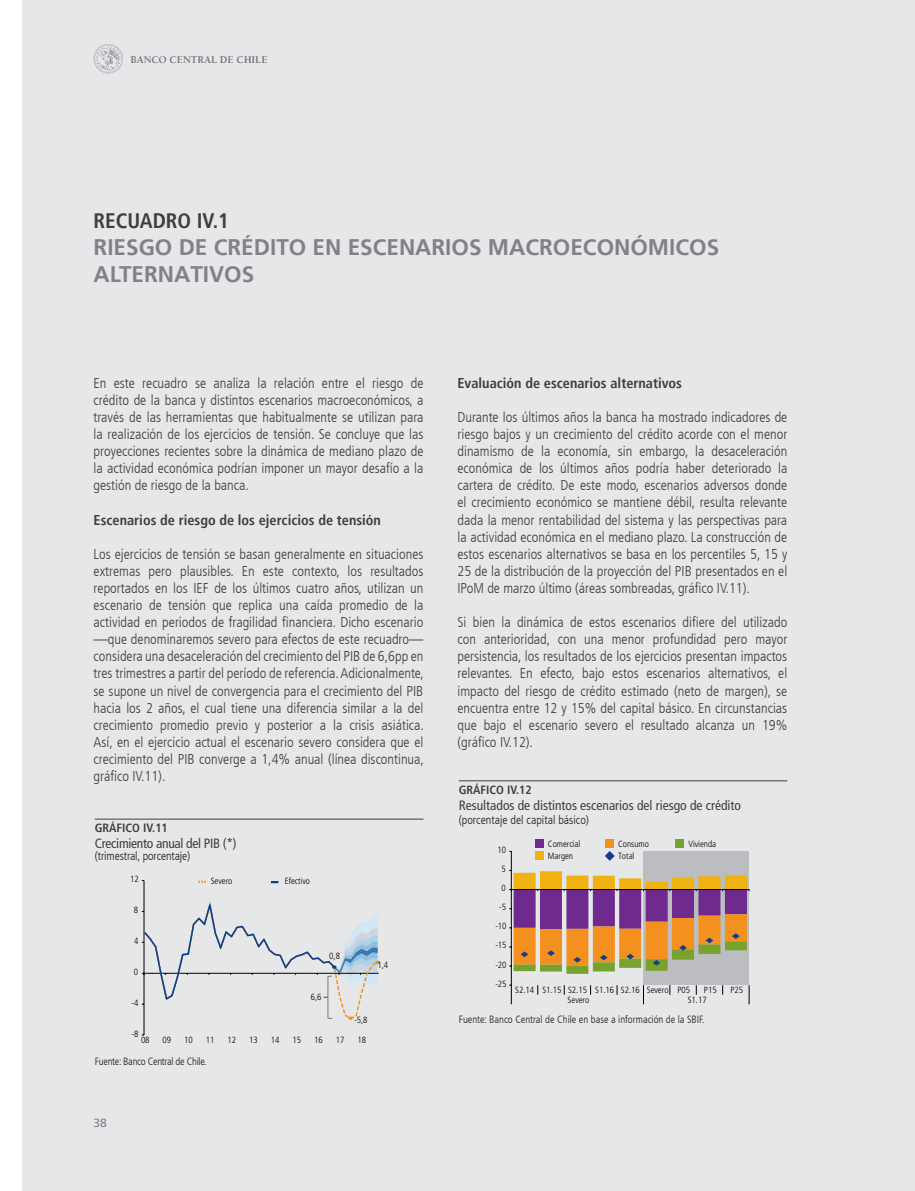
<style>
.page{position:relative;width:915px;height:1191px;background:#fff}
.page>*{position:absolute;margin:0;border:0;box-sizing:border-box;transform-origin:0 0}
.Titulo_rec{font:700 22.5px "Frutiger LT";color:#808285}
.Recuadro{font:700 condensed 21px "Frutiger LT";color:#3e3e3f}
.Texto_rec{font:300 condensed 14.25px/17.1px "Frutiger LT";color:#3e3e3f;text-align:justify}
.subtitulos_negritas{font:700 condensed 14.25px "Frutiger LT";color:#3e3e3f}
.Texto_rec-2{font:700 condensed 14.25px "Frutiger LT";color:#3e3e3f}
.Título_gráfico_y_tab{font:condensed 13.5px "Frutiger LT";color:#3e3e3f}
.Título_gráfico_y_tab-2{font:condensed 13.5px "Frutiger LT";letter-spacing:-.02em;color:#3e3e3f}
.Subtítulo_Gráficos_y{font:300 condensed 12px "Frutiger LT";color:#231f20}
.Gráficos_y_Tablas{font:700 condensed 12px "Frutiger LT";color:#3e3e3f}
.Notas_gráficos_y_tab{font:300 condensed 12px "Frutiger LT";letter-spacing:-.01em;color:#231f20}
.t1{font:12px "Frutiger LT";color:#808285}
.Notas_gráficos_y_tab-2{font:300 condensed 10.5px "Frutiger LT";color:#231f20}
.Notas_gráficos_y_tab-3{font:300 condensed 10.5px "Frutiger LT";letter-spacing:-.025em;color:#231f20}
.t2{font:700 10.5px "Berkeley LT";color:#6c6d70}
.t3{font:300 condensed 9px "Frutiger LT Std";letter-spacing:-.005em;color:#000001}
</style>
<div class="page">
<div style="left:22px;top:0;width:892px;height:1191px;background:#e6e7e9"></div>
<hr style="left:914px;top:0;width:1px;height:1191px;background:#e6e7e9">
<svg style="left:94px;top:44px;width:29px;height:29px"></svg>
<hr style="left:144px;top:880px;width:1px;height:155px;background:#000001">
<svg style="left:198px;top:880px;width:8px;height:3px"></svg>
<svg style="left:271px;top:881px;width:7px;height:2px"></svg>
<svg style="left:141px;top:898px;width:238px;height:122px"></svg>
<hr style="left:95px;top:819px;width:328px;height:1px;background:#3e3e3f">
<hr style="left:458px;top:780px;width:329px;height:1px;background:#3e3e3f">
<div style="left:643px;top:851px;width:105px;height:134px;background:#bcbdc0"></div>
<hr style="left:510px;top:851px;width:1px;height:134px;background:#000001">
<svg style="left:748px;top:985px;width:1px;height:19px"></svg>
<svg style="left:643px;top:985px;width:1px;height:19px"></svg>
<svg style="left:509px;top:984px;width:2px;height:20px"></svg>
<svg style="left:509px;top:870px;width:240px;height:103px"></svg>
<div style="left:535px;top:839px;width:8px;height:8px;background:#6e2a8e"></div>
<div style="left:535px;top:851px;width:8px;height:9px;background:#efb211"></div>
<div style="left:605px;top:839px;width:8px;height:8px;background:#f4901d"></div>
<div style="left:674px;top:839px;width:9px;height:8px;background:#78a22d"></div>
<svg style="left:605px;top:851px;width:9px;height:10px"></svg>
<p class="t2" style="left:130px;top:54px;width:139px">BANCO CENTRAL DE CHILE</p>
<p class="Recuadro" style="left:94px;top:209px;width:137px">RECUADRO IV.1</p>
<p class="Titulo_rec" style="left:94px;top:234px;width:627px">RIESGO DE CRÉDITO EN ESCENARIOS MACROECONÓMICOS</p>
<p class="Titulo_rec" style="left:94px;top:261px;width:162px">ALTERNATIVOS</p>
<p class="Texto_rec" style="left:94px;top:374px;width:331px">En este recuadro se analiza la relación entre el riesgo de crédito de la banca y distintos escenarios macroeconómicos, a través de las herramientas que habitualmente se utilizan para la realización de los ejercicios de tensión. Se concluye que las proyecciones recientes sobre la dinámica de mediano plazo de la actividad económica podrían imponer un mayor desafío a la gestión de riesgo de la banca.</p>
<p class="subtitulos_negritas" style="left:94px;top:511px;width:289px">Escenarios de riesgo de los ejercicios de tensión</p>
<p class="Texto_rec" style="left:94px;top:545px;width:332px">Los ejercicios de tensión se basan generalmente en situaciones extremas pero plausibles. En este contexto, los resultados reportados en los IEF de los últimos cuatro años, utilizan un escenario de tensión que replica una caída promedio de la actividad en periodos de fragilidad financiera. Dicho escenario —que denominaremos severo para efectos de este recuadro— considera una desaceleración del crecimiento del PIB de 6,6pp en tres trimestres a partir del período de referencia. Adicionalmente, se supone un nivel de convergencia para el crecimiento del PIB hacia los 2 años, el cual tiene una diferencia similar a la del crecimiento promedio previo y posterior a la crisis asiática.<br>Así, en el ejercicio actual el escenario severo considera que el crecimiento del PIB converge a 1,4% anual (línea discontinua, gráfico IV.11).</p>
<p class="Gráficos_y_Tablas" style="left:95px;top:820px;width:74px">GRÁFICO IV.11</p>
<p class="Título_gráfico_y_tab-2" style="left:95px;top:835px;width:143px">Crecimiento anual del PIB (*)</p>
<p class="Notas_gráficos_y_tab" style="left:95px;top:849px;width:97px">(trimestral, porcentaje)</p>
<p class="t3" style="left:130px;top:874px;width:10px">12</p>
<p class="t3" style="left:134px;top:904px;width:6px">8</p>
<p class="t3" style="left:134px;top:936px;width:6px">4</p>
<p class="t3" style="left:134px;top:966px;width:6px">0</p>
<p class="t3" style="left:132px;top:997px;width:8px">-4</p>
<p class="t3" style="left:211px;top:876px;width:23px">Severo</p>
<p class="t3" style="left:285px;top:876px;width:27px">Efectivo</p>
<p class="t3" style="left:329px;top:951px;width:12px">0,8</p>
<p class="t3" style="left:310px;top:992px;width:12px">6,6</p>
<p class="t3" style="left:354px;top:1015px;width:15px">-5,8</p>
<p class="t3" style="left:132px;top:1028px;width:8px">-8</p>
<p class="t3" style="left:141px;top:1035px;width:10px">08</p>
<p class="t3" style="left:163px;top:1035px;width:10px">09</p>
<p class="t3" style="left:184px;top:1035px;width:10px">10</p>
<p class="t3" style="left:206px;top:1035px;width:10px">11</p>
<p class="t3" style="left:227px;top:1035px;width:10px">12</p>
<p class="t3" style="left:249px;top:1035px;width:10px">13</p>
<p class="t3" style="left:271px;top:1035px;width:10px">14</p>
<p class="t3" style="left:292px;top:1035px;width:10px">15</p>
<p class="t3" style="left:314px;top:1035px;width:10px">16</p>
<p class="t3" style="left:336px;top:1035px;width:10px">17</p>
<p class="t3" style="left:357px;top:1035px;width:10px">18</p>
<p class="Notas_gráficos_y_tab-3" style="left:95px;top:1055px;width:113px">Fuente: Banco Central de Chile.</p>
<p class="t3" style="left:377px;top:959px;width:12px">1,4</p>
<p class="t1" style="left:94px;top:1116px;width:15px">38</p>
<p class="Texto_rec-2" style="left:457px;top:374px;width:226px">Evaluación de escenarios alternativos</p>
<p class="Texto_rec" style="left:457px;top:409px;width:331px">Durante los últimos años la banca ha mostrado indicadores de riesgo bajos y un crecimiento del crédito acorde con el menor dinamismo de la economía, sin embargo, la desaceleración económica de los últimos años podría haber deteriorado la cartera de crédito. De este modo, escenarios adversos donde el crecimiento económico se mantiene débil, resulta relevante dada la menor rentabilidad del sistema y las perspectivas para la actividad económica en el mediano plazo. La construcción de estos escenarios alternativos se basa en los percentiles 5, 15 y 25 de la distribución de la proyección del PIB presentados en el IPoM de marzo último (áreas sombreadas, gráfico IV.11).</p>
<p class="Texto_rec" style="left:457px;top:614px;width:331px">Si bien la dinámica de estos escenarios difiere del utilizado con anterioridad, con una menor profundidad pero mayor persistencia, los resultados de los ejercicios presentan impactos relevantes. En efecto, bajo estos escenarios alternativos, el impacto del riesgo de crédito estimado (neto de margen), se encuentra entre 12 y 15% del capital básico. En circunstancias que bajo el escenario severo el resultado alcanza un 19% (gráfico IV.12).</p>
<p class="Gráficos_y_Tablas" style="left:458px;top:782px;width:74px">GRÁFICO IV.12</p>
<p class="Título_gráfico_y_tab" style="left:458px;top:797px;width:284px">Resultados de distintos escenarios del riesgo de crédito</p>
<p class="Subtítulo_Gráficos_y" style="left:458px;top:813px;width:132px">(porcentaje del capital básico)</p>
<p class="t3" style="left:497px;top:844px;width:10px">10</p>
<p class="t3" style="left:501px;top:863px;width:6px">5</p>
<p class="t3" style="left:501px;top:883px;width:6px">0</p>
<p class="t3" style="left:499px;top:902px;width:8px">-5</p>
<p class="t3" style="left:495px;top:921px;width:13px">-10</p>
<p class="t3" style="left:495px;top:940px;width:13px">-15</p>
<p class="t3" style="left:495px;top:959px;width:13px">-20</p>
<p class="t3" style="left:495px;top:978px;width:13px">-25</p>
<p class="t3" style="left:547px;top:839px;width:34px">Comercial</p>
<p class="t3" style="left:618px;top:839px;width:32px">Consumo</p>
<p class="t3" style="left:688px;top:839px;width:29px">Vivienda</p>
<p class="t3" style="left:547px;top:851px;width:27px">Margen</p>
<p class="t3" style="left:618px;top:851px;width:18px">Total</p>
<p class="t3" style="left:515px;top:984px;width:176px">S2.14 S1.15 S2.15 S1.16 S2.16 Severo P05</p>
<p class="t3" style="left:703px;top:984px;width:14px">P15</p>
<p class="t3" style="left:730px;top:984px;width:14px">P25</p>
<p class="t3" style="left:567px;top:994px;width:23px">Severo</p>
<p class="t3" style="left:687px;top:994px;width:20px">S1.17</p>
<p class="Notas_gráficos_y_tab-2" style="left:458px;top:1013px;width:247px">Fuente: Banco Central de Chile en base a información de la SBIF.</p>
</div>
